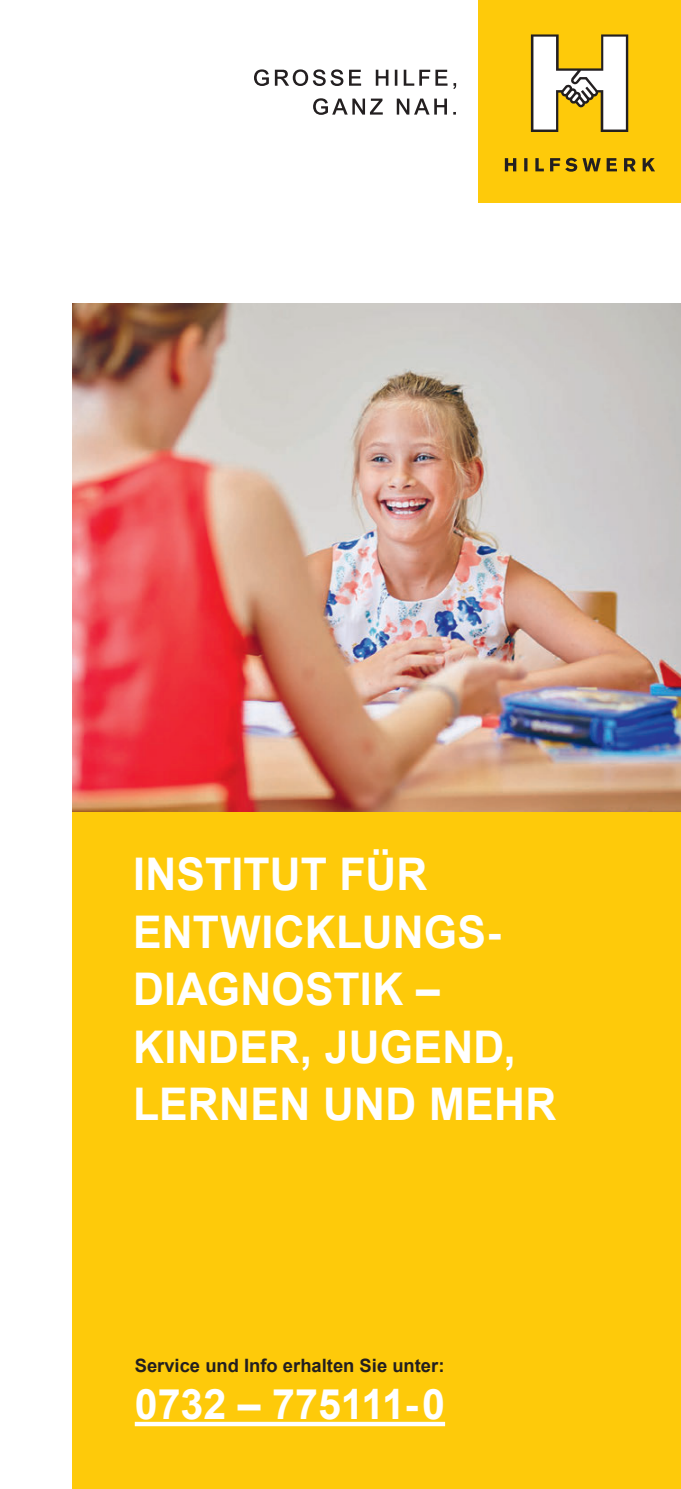
<style>
.page{position:relative;width:681px;height:1489px;background:#fff}
.page>*{position:absolute;margin:0;border:0;box-sizing:border-box;transform-origin:0 0}
.t1{font:700 45px/57.5px "Arial";letter-spacing:.005em;color:#fff;scale:.95 1}
.t2{font:700 42px "Arial";color:#fff}
.t3{font:700 18.25px "Arial";color:#231f20}
</style>
<div class="page">
<div style="left:73px;top:811px;width:607px;height:677px;background:#feca0a"></div>
<svg style="left:313px;top:98px;width:142px;height:17px"></svg>
<svg style="left:254px;top:69px;width:202px;height:20px"></svg>
<div style="left:478px;top:0;width:202px;height:203px;background:#feca0a"></div>
<svg style="left:504px;top:158px;width:150px;height:14px"></svg>
<svg style="left:530px;top:34px;width:98px;height:98px"></svg>
<img style="left:72px;top:303px;width:608px;height:508px">
<svg style="left:135px;top:1421px;width:310px;height:4px"></svg>
<p class="t1" style="left:133px;top:847px;width:447px">INSTITUT FÜR<br>ENTWICKLUNGS-<br>DIAGNOSTIK –<br>KINDER, JUGEND,<br>LERNEN UND MEHR</p>
<p class="t3" style="left:135px;top:1352px;width:311px">Service und Info erhalten Sie unter:</p>
<p class="t2" style="left:135px;top:1376px;width:312px">0732 – 775111-0</p>
</div>
